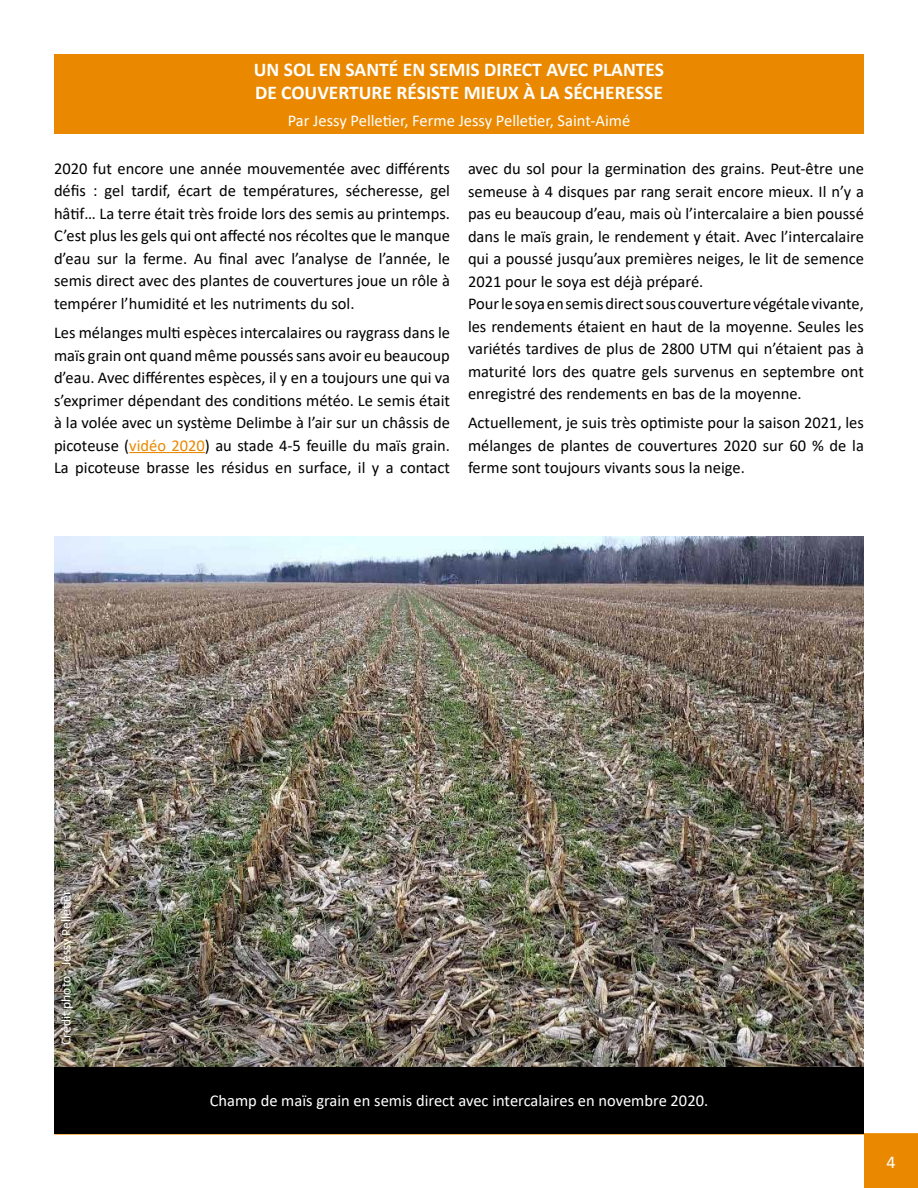
<style>
.page{position:relative;width:918px;height:1188px;background:#fff}
.page>*{position:absolute;margin:0;border:0;box-sizing:border-box;transform-origin:0 0}
.t1{font:700 19.5px/23.4px "Calibri";color:#fff}
.t2{font:18px "Calibri";color:#fff}
.t3{font:16.5px/22.5px "Calibri";color:#000;text-align:justify}
.t4{font:16.5px "Calibri";color:#fff}
.t5{font:13.5px "Calibri";color:#fff}
.s1{color:#ea8900}
</style>
<div class="page">
<div style="left:864px;top:1134px;width:54px;height:54px;background:#ea8900"></div>
<hr style="left:55px;top:1133px;width:863px;height:2px;background:#ea8900">
<div style="left:54px;top:1066px;width:810px;height:68px;background:#000"></div>
<div style="left:54px;top:54px;width:810px;height:79px;background:#ea8900"></div>
<hr style="left:129px;top:452px;width:76px;height:1px;background:#ea8900">
<img style="left:54px;top:536px;width:810px;height:530px">
<p class="t1" style="left:254px;top:58px;width:412px">UN SOL EN SANTÉ EN SEMIS DIRECT AVEC PLANTES<br>DE COUVERTURE RÉSISTE MIEUX À LA SÉCHERESSE</p>
<p class="t4" style="left:288px;top:109px;width:344px">Par Jessy Pelletier, Ferme Jessy Pelletier, Saint-Aimé</p>
<p class="t3" style="left:54px;top:157px;width:398px">2020 fut encore une année mouvementée avec différents défis : gel tardif, écart de températures, sécheresse, gel hâtif… La terre était très froide lors des semis au printemps.<br>C’est plus les gels qui ont affecté nos récoltes que le manque d’eau sur la ferme. Au final avec l’analyse de l’année, le semis direct avec des plantes de couvertures joue un rôle à tempérer l’humidité et les nutriments du sol.</p>
<p class="t3" style="left:54px;top:321px;width:398px">Les mélanges multi espèces intercalaires ou raygrass dans le maïs grain ont quand même poussés sans avoir eu beaucoup d’eau. Avec différentes espèces, il y en a toujours une qui va s’exprimer dépendant des conditions météo. Le semis était à la volée avec un système Delimbe à l’air sur un châssis de picoteuse (<span class="s1">vidéo 2020</span>) au stade 4-5 feuille du maïs grain.<br>La picoteuse brasse les résidus en surface, il y a contact</p>
<p class="t3" style="left:468px;top:157px;width:398px;text-align:left">avec du sol pour la germination des grains. Peut-être une semeuse à 4 disques par rang serait encore mieux. Il n’y a pas eu beaucoup d’eau, mais où l’intercalaire a bien poussé dans le maïs grain, le rendement y était. Avec l’intercalaire qui a poussé jusqu’aux premières neiges, le lit de semence 2021 pour le soya est déjà préparé.<br>Pour le soya en semis direct sous couverture végétale vivante, les rendements étaient en haut de la moyenne. Seules les variétés tardives de plus de 2800 UTM qui n’étaient pas à maturité lors des quatre gels survenus en septembre ont enregistré des rendements en bas de la moyenne.</p>
<p class="t3" style="left:468px;top:411px;width:397px">Actuellement, je suis très optimiste pour la saison 2021, les mélanges de plantes de couvertures 2020 sur 60 % de la ferme sont toujours vivants sous la neige.</p>
<p class="t5" style="left:57px;top:1045px;width:156px;rotate:-90deg">Crédit photo : Jessy Pelletier</p>
<p class="t4" style="left:210px;top:1089px;width:500px">Champ de maïs grain en semis direct avec intercalaires en novembre 2020.</p>
<p class="t2" style="left:886px;top:1149px;width:11px">4</p>
</div>
